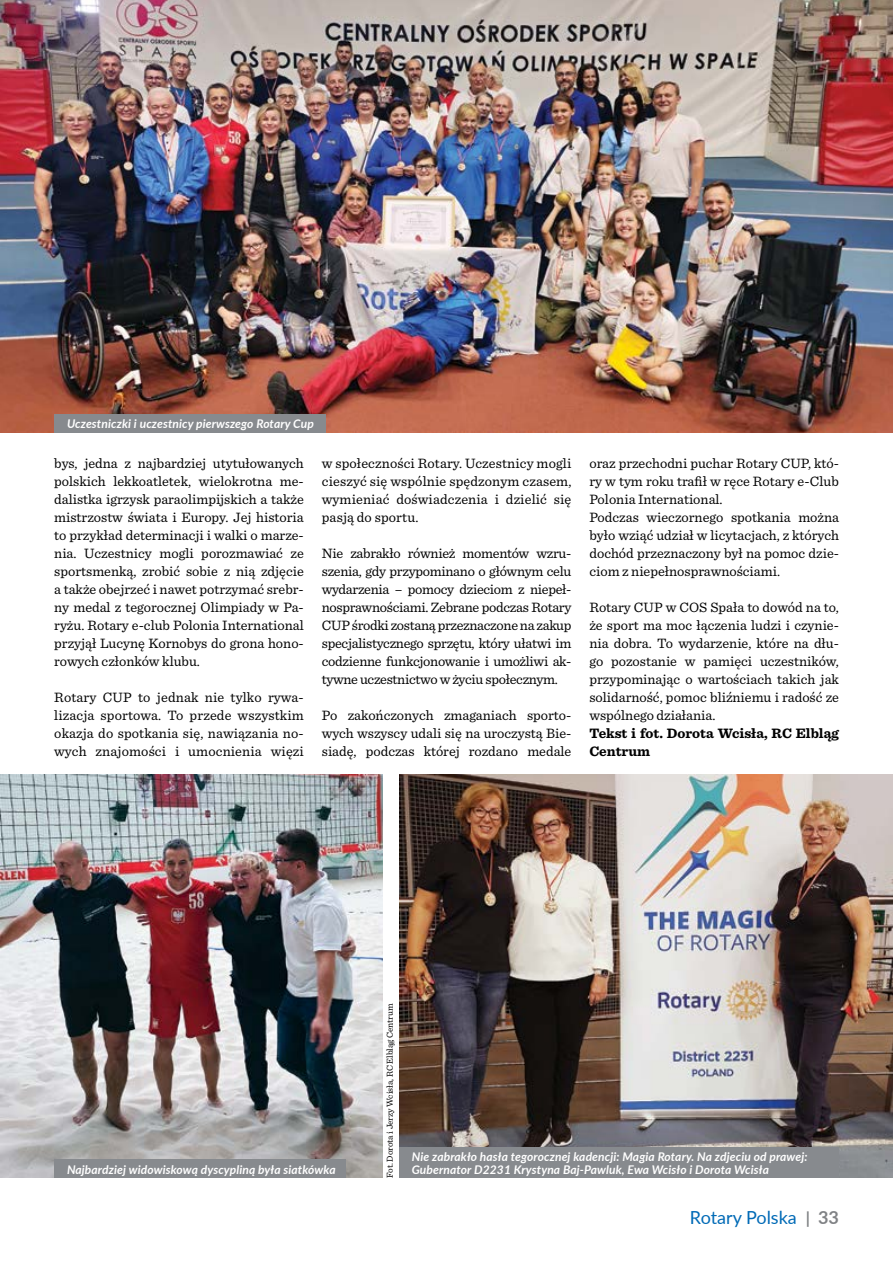
<style>
.page{position:relative;width:893px;height:1263px;background:#fff}
.page>*{position:absolute;margin:0;border:0;box-sizing:border-box;transform-origin:0 0}
.t1{font:18px "Lato";color:#006ab6}
.t2{font:14.25px/18px "Sentinel";color:#000;text-align:justify}
.t3{font:700 14.25px/18px "Sentinel";color:#000}
.t4{font:italic 700 12px/13.5px "Lato";letter-spacing:.01em;color:#fff}
.t5{font:9px "Sentinel";letter-spacing:-.005em;color:#000}
.s1{font-weight:700;font-size:16.5px;color:#808285}
.s2{font-weight:700;color:#808285}
</style>
<div class="page">
<img style="left:0;top:774px;width:383px;height:404px">
<img style="left:399px;top:774px;width:494px;height:404px">
<img style="left:0;top:0;width:893px;height:432px">
<div style="left:54px;top:414px;width:272px;height:18px;background:#878a8e"></div>
<div style="left:54px;top:1160px;width:292px;height:18px;background:#878a8e"></div>
<div style="left:399px;top:1147px;width:440px;height:31px;background:#878a8e"></div>
<p class="t4" style="left:67px;top:416px;width:248px">Uczestniczki i uczestnicy pierwszego Rotary Cup</p>
<p class="t2" style="left:54px;top:453px;width:251px">bys, jedna z najbardziej utytułowanych polskich lekkoatletek, wielokrotna me&shy;dalistka igrzysk paraolimpijskich a także mistrzostw świata i Europy. Jej historia to przykład determinacji i walki o marze&shy;nia. Uczestnicy mogli porozmawiać ze sportsmenką, zrobić sobie z nią zdjęcie a także obejrzeć i nawet potrzymać srebr&shy;ny medal z tegorocznej Olimpiady w Pa&shy;ryżu. Rotary e-club Polonia International przyjął Lucynę Kornobys do grona hono&shy;rowych członków klubu.</p>
<p class="t2" style="left:54px;top:687px;width:251px">Rotary CUP to jednak nie tylko rywa&shy;lizacja sportowa. To przede wszystkim okazja do spotkania się, nawiązania no&shy;wych znajomości i umocnienia więzi</p>
<p class="t2" style="left:322px;top:453px;width:251px">w społeczności Rotary. Uczestnicy mogli cieszyć się wspólnie spędzonym czasem, wymieniać doświadczenia i dzielić się pasją do sportu.</p>
<p class="t2" style="left:322px;top:543px;width:251px">Nie zabrakło również momentów wzru&shy;szenia, gdy przypominano o głównym celu wydarzenia – pomocy dzieciom z niepeł&shy;nosprawnościami. Zebrane podczas Rotary CUP środki zostaną przeznaczone na zakup specjalistycznego sprzętu, który ułatwi im codzienne funkcjonowanie i umożliwi ak&shy;tywne uczestnictwo w życiu społecznym.</p>
<p class="t2" style="left:322px;top:705px;width:251px">Po zakończonych zmaganiach sporto&shy;wych wszyscy udali się na uroczystą Bie&shy;siadę, podczas której rozdano medale</p>
<p class="t2" style="left:589px;top:453px;width:251px;text-align:left">oraz przechodni puchar Rotary CUP, któ&shy;ry w tym roku trafił w ręce Rotary e-Club Polonia International.<br>Podczas wieczornego spotkania można było wziąć udział w licytacjach, z których dochód przeznaczony był na pomoc dzie&shy;ciom z niepełnosprawnościami.</p>
<p class="t2" style="left:589px;top:597px;width:251px">Rotary CUP w COS Spała to dowód na to, że sport ma moc łączenia ludzi i czynie&shy;nia dobra. To wydarzenie, które na dłu&shy;go pozostanie w pamięci uczestników, przypominając o wartościach takich jak solidarność, pomoc bliźniemu i radość ze wspólnego działania.</p>
<p class="t3" style="left:589px;top:723px;width:251px">Tekst i fot. Dorota Wcisła, RC Elbląg<br>Centrum</p>
<p class="t4" style="left:67px;top:1162px;width:270px">Najbardziej widowiskową dyscypliną była siatkówka</p>
<p class="t5" style="left:383px;top:1178px;width:176px;rotate:-90deg">Fot. Dorota i Jerzy Wcisła, RC Elbląg Centrum</p>
<p class="t4" style="left:412px;top:1149px;width:397px">Nie zabrakło hasła tegorocznej kadencji: Magia Rotary. Na zdjeciu od prawej:<br>Gubernator D2231 Krystyna Baj-Pawluk, Ewa Wcisło i Dorota Wcisła</p>
<p class="t1" style="left:690px;top:1204px;width:150px">Rotary Polska <span class="s1">|</span> <span class="s2">33</span></p>
</div>
